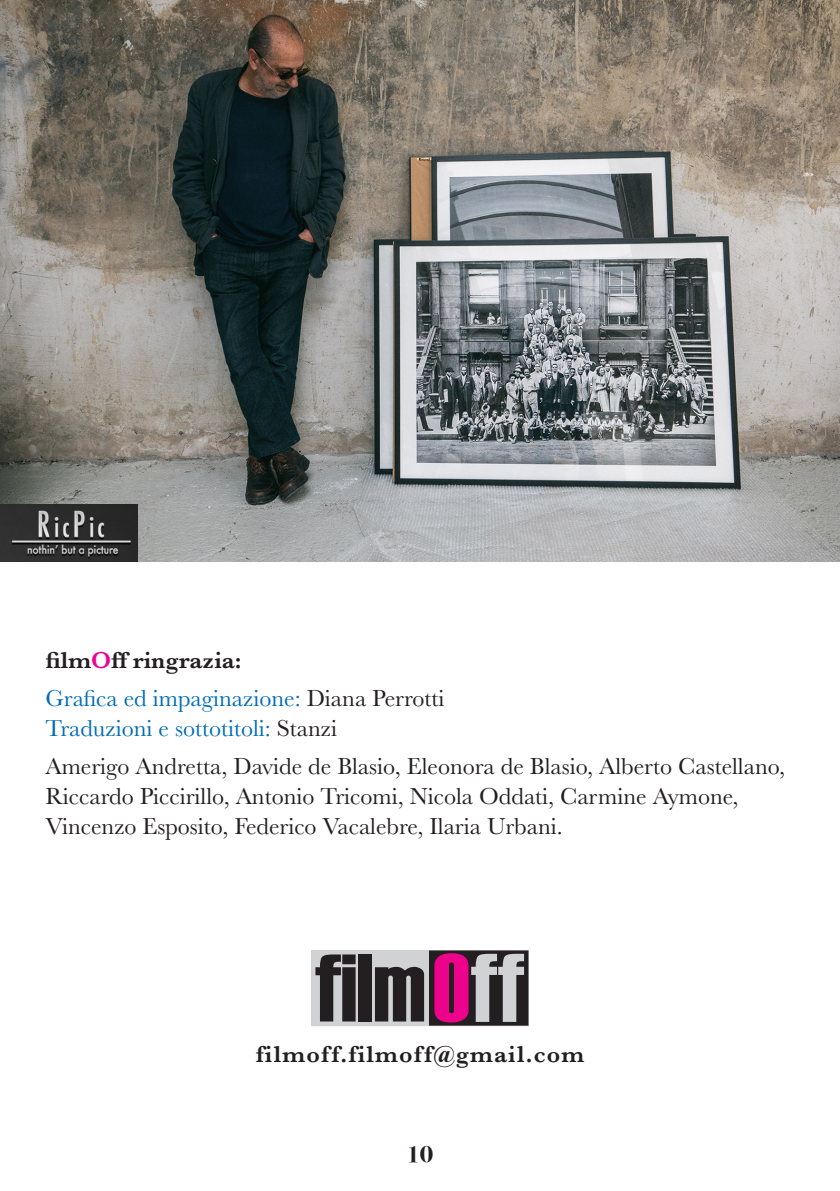
<style>
.page{position:relative;width:840px;height:1191px;background:#fff}
.page>*{position:absolute;margin:0;border:0;box-sizing:border-box;transform-origin:0 0}
.t1{font:24px/30px "Baskerville";color:#231f20}
.t2{font:24px "Baskerville";color:#006cb7}
.t3{font:600 24px "Baskerville";letter-spacing:.05em;color:#231f20}
.t4{font:600 24px "Baskerville";color:#231f20}
.t5{font:700 24px "Bodoni Svty Two ITCTT";color:#231f20}
.s1{color:#ee0097}
.s2{color:#231f20}
</style>
<div class="page">
<img style="left:0;top:0;width:839px;height:562px">
<img style="left:0;top:504px;width:137px;height:58px">
<svg style="left:311px;top:950px;width:217px;height:76px;background:#7b5d6f"></svg>
<p class="t4" style="left:45px;top:643px;width:198px">film<span class="s1">O</span>ff ringrazia:</p>
<p class="t2" style="left:45px;top:683px;width:400px">Grafica ed impaginazione: <span class="s2">Diana Perrotti</span></p>
<p class="t2" style="left:45px;top:713px;width:293px">Traduzioni e sottotitoli: <span class="s2">Stanzi</span></p>
<p class="t1" style="left:45px;top:751px;width:741px">Amerigo Andretta, Davide de Blasio, Eleonora de Blasio, Alberto Castellano,<br>Riccardo Piccirillo, Antonio Tricomi, Nicola Oddati, Carmine Aymone,<br>Vincenzo Esposito, Federico Vacalebre, Ilaria Urbani.</p>
<p class="t3" style="left:256px;top:1037px;width:330px">filmoff.filmoff@gmail.com</p>
<p class="t5" style="left:406px;top:1134px;width:28px">10</p>
</div>
